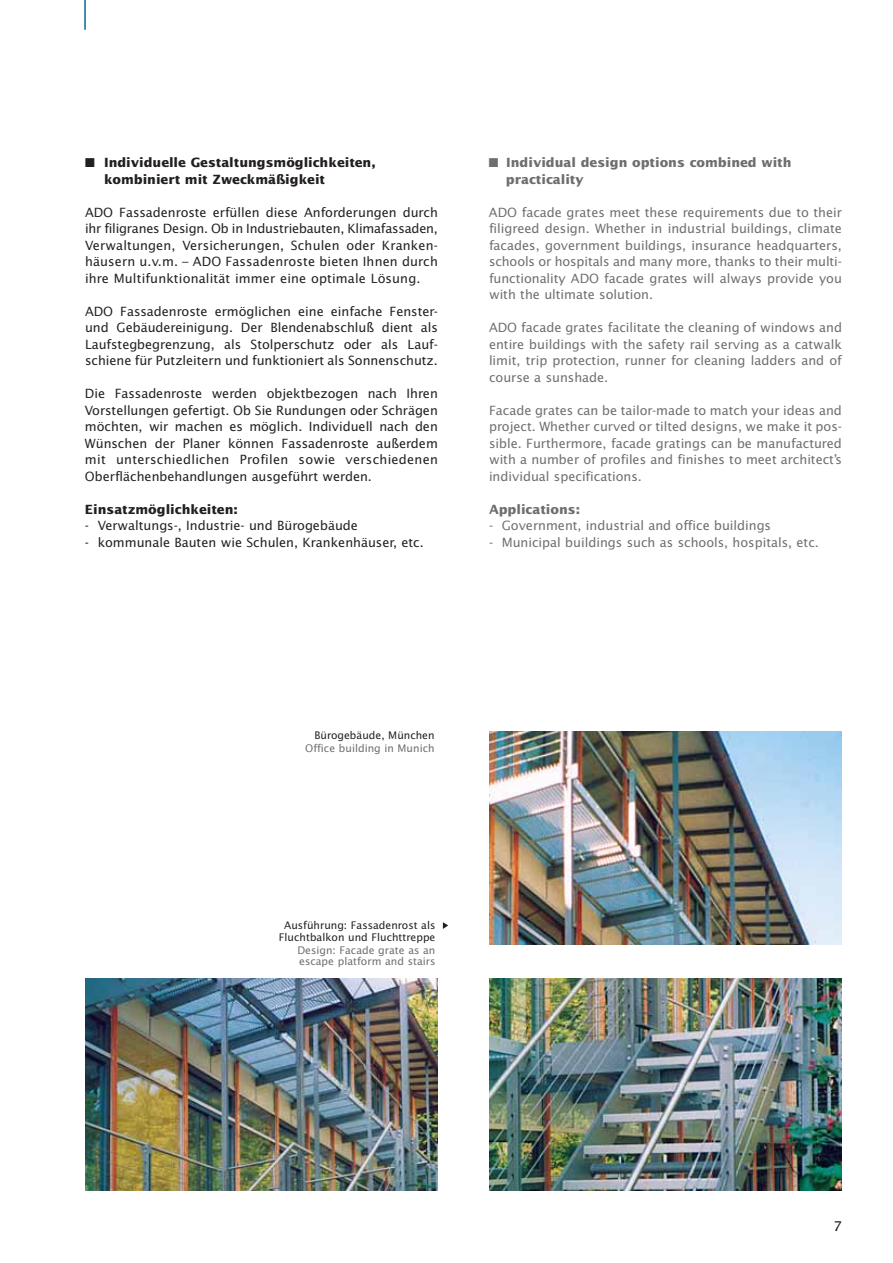
<style>
.page{position:relative;width:893px;height:1263px;background:#fff}
.page>*{position:absolute;margin:0;border:0;box-sizing:border-box;transform-origin:0 0}
.t1{font:13.5px "Lucida Sans";color:#231f20}
.t2{font:12.75px/16.5px "Lucida Sans";letter-spacing:-.005em;color:#231f20;text-align:justify}
.t3{font:12.75px/16.5px "Lucida Sans";letter-spacing:-.005em;color:#6c6e70;text-align:justify}
.t4{font:700 12.75px/16.5px "Lucida Sans";letter-spacing:-.005em;color:#231f20}
.t5{font:700 12.75px/16.5px "Lucida Sans";letter-spacing:-.005em;color:#6c6e70}
.t6{font:10.5px/12.6px "Lucida Sans";color:#231f20;text-align:center}
.t7{font:10.5px/10.5px "Lucida Sans";color:#6c6e70}
</style>
<div class="page">
<img style="left:84px;top:0;width:758px;height:1191px">
<p class="t4" style="left:104px;top:155px;width:273px;text-indent:-19px">■ In di vi duel le Ge staltungsmöglichkeiten, kom bi niert mit Zweck mä ßig keit</p>
<p class="t2" style="left:85px;top:205px;width:354px">ADO Fas sa den ro ste erfüllen diese Anfor derungen durch ihr filigranes Design. Ob in In du strie bau ten, Klima fassa den, Ver wal t un gen, Ver si che run gen, Schu len oder Kran ken - häu sern u.v.m. – ADO Fas sa den ro ste bie ten Ih nen durch ih re Mul ti funk tio na li tät im mer ei ne op ti ma le Lö sung.</p>
<p class="t2" style="left:85px;top:304px;width:354px">ADO Fas sa den ro ste er mög li chen ei ne ein fa che Fen ster&shy;und Ge bäu de rei nigung. Der Blen den ab schluß dient als Lauf steg be gren zung, als Stol per schutz oder als Lauf - schie ne für Putz lei tern und funktioniert als Sonnenschutz.</p>
<p class="t2" style="left:85px;top:386px;width:354px">Die Fassadenroste werden objektbezogen nach Ihren Vorstellungen gefertigt. Ob Sie Rundungen oder Schrägen möchten, wir machen es möglich. Individuell nach den Wünschen der Planer können Fassadenroste außerdem mit unterschiedlichen Profilen sowie verschiedenen Oberflächenbehandlungen ausgeführt werden.</p>
<p class="t4" style="left:85px;top:502px;width:154px">Einsatzmöglichkeiten:</p>
<p class="t2" style="left:85px;top:518px;width:274px">- Verwaltungs-, Industrie- und Bürogebäude</p>
<p class="t2" style="left:85px;top:535px;width:340px">- kommunale Bauten wie Schulen, Krankenhäuser, etc.</p>
<p class="t5" style="left:506px;top:155px;width:287px;text-indent:-17px">■ Individual design options combined with practicality</p>
<p class="t3" style="left:489px;top:205px;width:354px">ADO facade grates meet these requirements due to their filigreed design. Whether in industrial buildings, climate facades, government buildings, insurance headquarters, schools or hospitals and many more, thanks to their multi&shy;functionality ADO facade grates will always provide you with the ultimate solution.</p>
<p class="t3" style="left:489px;top:320px;width:354px">ADO facade grates facilitate the cleaning of windows and entire buildings with the safety rail serving as a catwalk limit, trip protection, runner for cleaning ladders and of course a sunshade.</p>
<p class="t3" style="left:489px;top:403px;width:354px">Facade grates can be tailor-made to match your ideas and project. Whether curved or tilted designs, we make it pos&shy;sible. Furthermore, facade gratings can be manufactured with a number of profiles and finishes to meet architect’s individual specifications.</p>
<p class="t5" style="left:489px;top:502px;width:93px">Applications:</p>
<p class="t3" style="left:489px;top:518px;width:284px">- Government, industrial and office buildings</p>
<p class="t3" style="left:489px;top:535px;width:331px">- Municipal buildings such as schools, hospitals, etc.</p>
<p class="t6" style="left:314px;top:730px;width:122px">Bürogebäude, München</p>
<p class="t7" style="left:305px;top:744px;width:131px">Office building in Munich</p>
<p class="t6" style="left:279px;top:919px;width:158px">Ausführung: Fassadenrost als<br>Fluchtbalkon und Fluchttreppe</p>
<p class="t7" style="left:297px;top:946px;width:140px">Design: Facade grate as an escape platform and stairs</p>
<p class="t1" style="left:833px;top:1220px;width:10px">7</p>
</div>
